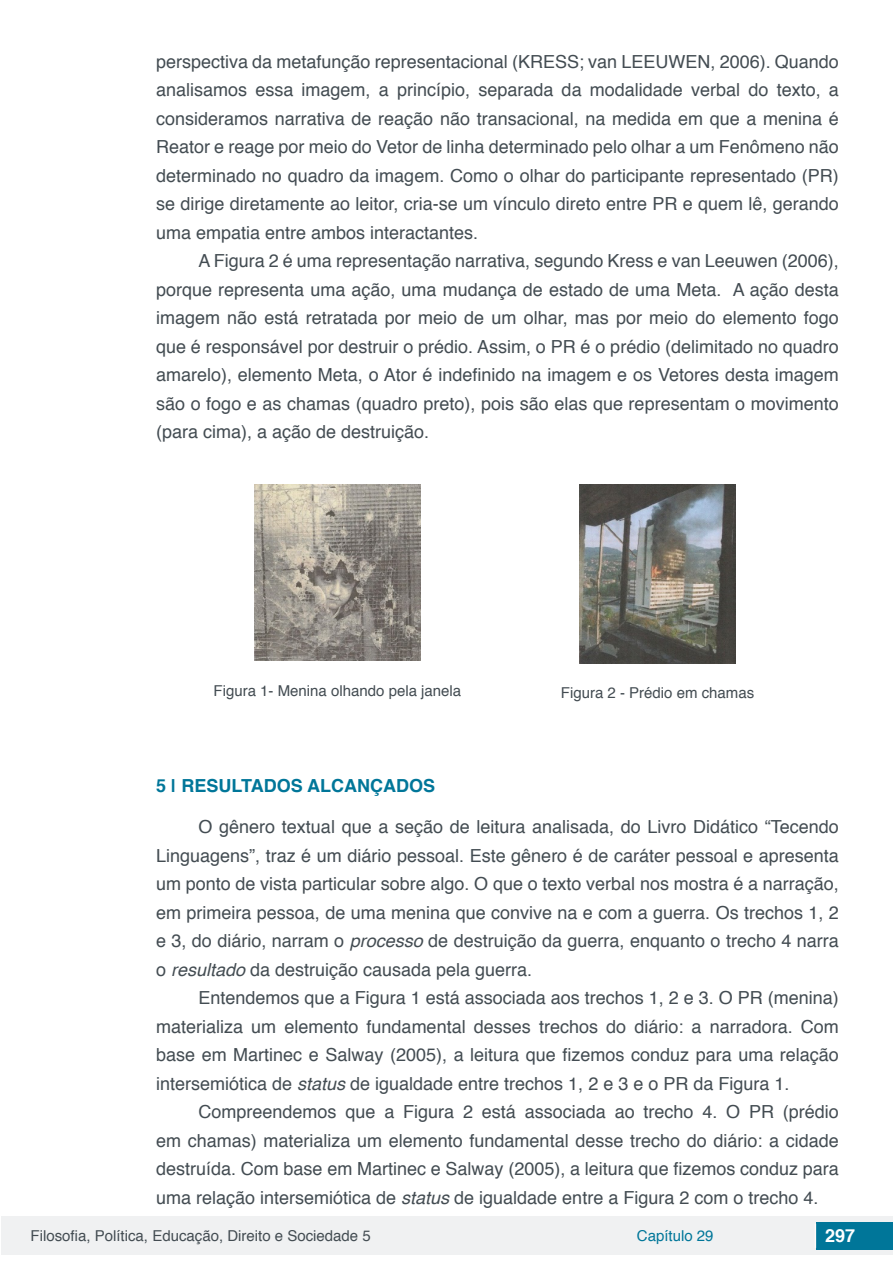
<style>
.page{position:relative;width:893px;height:1263px;background:#fff}
.page>*{position:absolute;margin:0;border:0;box-sizing:border-box;transform-origin:0 0}
.txt{font:18px/28.5px "Helvetica";color:#434c52;text-align:justify}
.t1{font:700 18px "Helvetica";color:#007699}
.t2{font:700 18px "Helvetica";color:#fff}
.info_tab_gra_imag{font:15px "Helvetica";color:#434c52}
.t3{font:15px "Helvetica";color:#007699}
.s1{font-style:italic}
</style>
<div class="page">
<div style="left:1px;top:1216px;width:891px;height:38px;background:#f0f1f2"></div>
<div style="left:816px;top:1222px;width:77px;height:27px;background:#007699"></div>
<svg style="left:815px;top:1224px;width:1px;height:24px"></svg>
<img style="left:254px;top:485px;width:166px;height:176px">
<img style="left:580px;top:485px;width:155px;height:178px">
<p class="txt" style="left:156px;top:47px;width:684px">perspectiva da metafunção representacional (KRESS; van LEEUWEN, 2006). Quando analisamos essa imagem, a princípio, separada da modalidade verbal do texto, a consideramos narrativa de reação não transacional, na medida em que a menina é Reator e reage por meio do Vetor de linha determinado pelo olhar a um Fenômeno não determinado no quadro da imagem. Como o olhar do participante representado (PR) se dirige diretamente ao leitor, cria-se um vínculo direto entre PR e quem lê, gerando uma empatia entre ambos interactantes.</p>
<p class="txt" style="left:156px;top:247px;width:684px;text-indent:43px">A Figura 2 é uma representação narrativa, segundo Kress e van Leeuwen (2006), porque representa uma ação, uma mudança de estado de uma Meta. A ação desta imagem não está retratada por meio de um olhar, mas por meio do elemento fogo que é responsável por destruir o prédio. Assim, o PR é o prédio (delimitado no quadro amarelo), elemento Meta, o Ator é indefinido na imagem e os Vetores desta imagem são o fogo e as chamas (quadro preto), pois são elas que representam o movimento (para cima), a ação de destruição.</p>
<p class="info_tab_gra_imag" style="left:214px;top:679px;width:249px">Figura 1- Menina olhando pela janela</p>
<p class="info_tab_gra_imag" style="left:561px;top:681px;width:195px">Figura 2 - Prédio em chamas</p>
<p class="t1" style="left:156px;top:771px;width:281px">5 | RESULTADOS ALCANÇADOS</p>
<p class="txt" style="left:156px;top:813px;width:684px;text-indent:43px">O gênero textual que a seção de leitura analisada, do Livro Didático “Tecendo Linguagens”, traz é um diário pessoal. Este gênero é de caráter pessoal e apresenta um ponto de vista particular sobre algo. O que o texto verbal nos mostra é a narração, em primeira pessoa, de uma menina que convive na e com a guerra. Os trechos 1, 2 e 3, do diário, narram o <span class="s1">processo</span> de destruição da guerra, enquanto o trecho 4 narra o <span class="s1">resultado</span> da destruição causada pela guerra.</p>
<p class="txt" style="left:156px;top:984px;width:684px;text-indent:43px">Entendemos que a Figura 1 está associada aos trechos 1, 2 e 3. O PR (menina) materializa um elemento fundamental desses trechos do diário: a narradora. Com base em Martinec e Salway (2005), a leitura que fizemos conduz para uma relação intersemiótica de <span class="s1">status</span> de igualdade entre trechos 1, 2 e 3 e o PR da Figura 1.</p>
<p class="txt" style="left:156px;top:1098px;width:684px;text-indent:43px">Compreendemos que a Figura 2 está associada ao trecho 4. O PR (prédio em chamas) materializa um elemento fundamental desse trecho do diário: a cidade destruída. Com base em Martinec e Salway (2005), a leitura que fizemos conduz para uma relação intersemiótica de <span class="s1">status</span> de igualdade entre a Figura 2 com o trecho 4.</p>
<p class="info_tab_gra_imag" style="left:31px;top:1224px;width:342px">Filosofia, Política, Educação, Direito e Sociedade 5</p>
<p class="t3" style="left:637px;top:1224px;width:78px">Capítulo 29</p>
<p class="t2" style="left:825px;top:1221px;width:32px">297</p>
</div>
